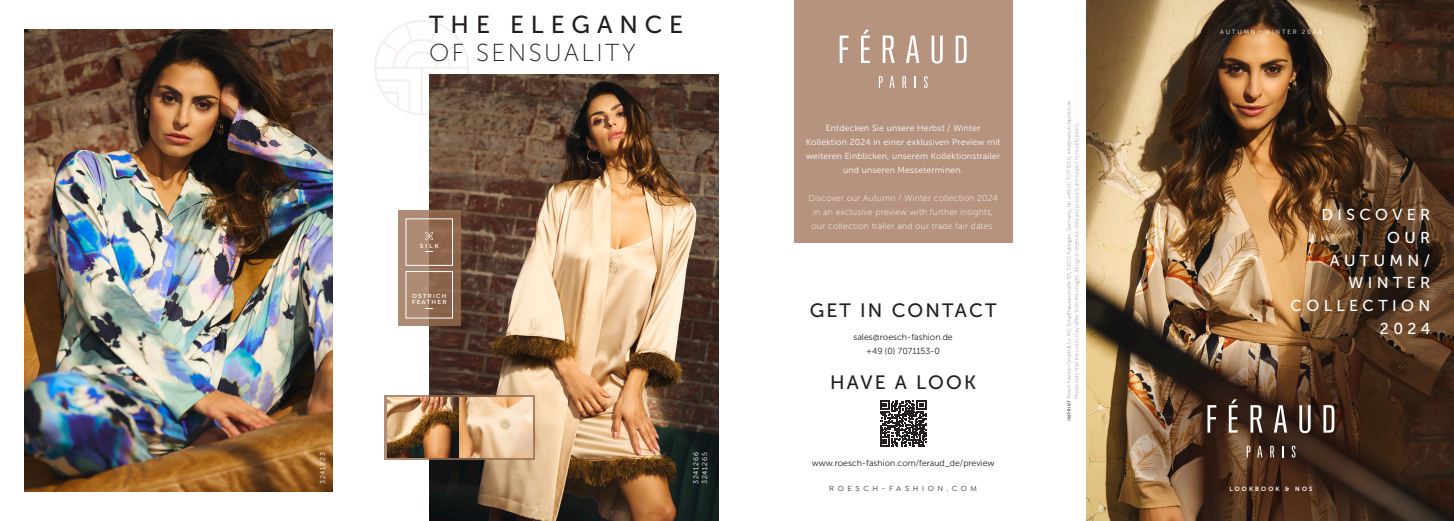
<style>
.page{position:relative;width:1454px;height:521px;background:#fff}
.page>*{position:absolute;margin:0;border:0;box-sizing:border-box;transform-origin:0 0}
.titles{font:24.5px/28px "Museo Sans 100";letter-spacing:.1em;color:#231f20}
.t1{font:19.25px "Museo Sans 500";letter-spacing:.11em;color:#231f20}
.t2{font:15.75px/22.8px "Museo Sans 500";letter-spacing:.28em;color:#fff;text-align:right}
.t3{font:8.75px/14px "Museo Sans 300";letter-spacing:.02em;color:#fff;text-align:center}
.t4{font:8.75px/14px "Museo Sans 100";letter-spacing:.02em;color:#fff;text-align:center}
.t5{font:8.75px "Museo Sans 300";color:#231f20}
.t6{font:500 7.88px "Isidora Sans";letter-spacing:.46em;color:#3e3e3f}
.t7{font:7px/8.8px "Museo Sans 300";letter-spacing:.1em;color:#fff}
.titles-2{font:600 6.3px/6.3px "Isidora Sans";letter-spacing:.2em;color:#fff}
.t8{font:6.12px "Museo Sans 300";letter-spacing:.3em;color:#fff}
.t9{font:6.12px "Museo Sans 700";letter-spacing:.35em;color:#fff}
.s1{font-family:"Museo Sans 500"}
</style>
<div class="page">
<img style="left:25px;top:30px;width:307px;height:461px">
<img style="left:429px;top:74px;width:290px;height:447px">
<svg style="left:384px;top:395px;width:151px;height:65px"></svg>
<img style="left:387px;top:397px;width:145px;height:60px">
<svg style="left:398px;top:211px;width:62px;height:115px;background:#9d7860"></svg>
<div style="left:405px;top:271px;width:48px;height:47px;border:1px solid #fff"></div>
<svg style="left:425px;top:281px;width:6px;height:9px"></svg>
<div style="left:405px;top:218px;width:48px;height:48px;border:1px solid #fff"></div>
<svg style="left:425px;top:232px;width:8px;height:8px"></svg>
<svg style="left:374px;top:20px;width:95px;height:95px"></svg>
<div style="left:794px;top:0;width:218px;height:243px;background:#b5937e"></div>
<svg style="left:880px;top:400px;width:46px;height:47px"></svg>
<svg style="left:839px;top:36px;width:9px;height:27px"></svg>
<svg style="left:861px;top:30px;width:9px;height:33px"></svg>
<svg style="left:906px;top:36px;width:13px;height:27px"></svg>
<svg style="left:931px;top:36px;width:11px;height:28px"></svg>
<svg style="left:955px;top:36px;width:11px;height:27px"></svg>
<svg style="left:882px;top:36px;width:12px;height:27px"></svg>
<svg style="left:879px;top:76px;width:3px;height:12px"></svg>
<svg style="left:889px;top:76px;width:5px;height:12px"></svg>
<svg style="left:914px;top:76px;width:2px;height:12px"></svg>
<svg style="left:924px;top:76px;width:3px;height:12px"></svg>
<svg style="left:902px;top:76px;width:4px;height:12px"></svg>
<svg style="left:1067px;top:101px;width:12px;height:319px"></svg>
<img style="left:1086px;top:0;width:368px;height:521px">
<svg style="left:1113px;top:341px;width:310px;height:180px;background:#543a26"></svg>
<svg style="left:1207px;top:405px;width:9px;height:28px"></svg>
<svg style="left:1228px;top:399px;width:9px;height:34px"></svg>
<svg style="left:1273px;top:405px;width:14px;height:28px"></svg>
<svg style="left:1299px;top:405px;width:11px;height:28px"></svg>
<svg style="left:1323px;top:405px;width:11px;height:28px"></svg>
<svg style="left:1250px;top:405px;width:12px;height:28px"></svg>
<svg style="left:1246px;top:446px;width:4px;height:11px"></svg>
<svg style="left:1257px;top:446px;width:5px;height:11px"></svg>
<svg style="left:1291px;top:446px;width:4px;height:11px"></svg>
<svg style="left:1270px;top:446px;width:4px;height:11px"></svg>
<p class="t7" style="left:318px;top:484px;width:33px;rotate:-90deg">3241223</p>
<p class="titles" style="left:429px;top:11px;width:256px"><span class="s1">THE ELEGANCE<br></span>OF SENSUALITY</p>
<p class="titles-2" style="left:420px;top:243px;width:21px">SILK</p>
<p class="titles-2" style="left:412px;top:292px;width:36px">OSTRICH<br>FEATHER</p>
<p class="t7" style="left:691px;top:484px;width:33px;rotate:-90deg">3241266<br>3241265</p>
<p class="t3" style="left:805px;top:121px;width:196px">Entdecken Sie unsere Herbst / Winter Kollektion 2024 in einer exklusiven Preview mit weiteren Einblicken, unserem Kollektionstrailer und unseren Messeterminen.</p>
<p class="t4" style="left:808px;top:191px;width:191px">Discover our Autumn / Winter collection 2024 in an exclusive preview with further insights, our collection trailer and our trade fair dates.</p>
<p class="t1" style="left:809px;top:300px;width:188px">GET IN CONTACT</p>
<p class="t5" style="left:853px;top:332px;width:101px">sales@roesch-fashion.de</p>
<p class="t5" style="left:866px;top:346px;width:75px">+49 (0) 7071153-0</p>
<p class="t1" style="left:830px;top:372px;width:147px">HAVE A LOOK</p>
<p class="t5" style="left:811px;top:458px;width:184px">www.roesch-fashion.com/feraud_de/preview</p>
<p class="t6" style="left:829px;top:484px;width:149px">ROESCH-FASHION.COM</p>
<p class="t8" style="left:1220px;top:29px;width:103px">AUTUMN—WINTER 2024</p>
<p class="t2" style="left:1321px;top:203px;width:110px">DISCOVER<br>OUR</p>
<p class="t2" style="left:1290px;top:249px;width:141px">AUTUMN/<br>WINTER<br>COLLECTION<br>2024</p>
<p class="t9" style="left:1229px;top:486px;width:85px">LOOKBOOK &amp; NOS</p>
</div>
